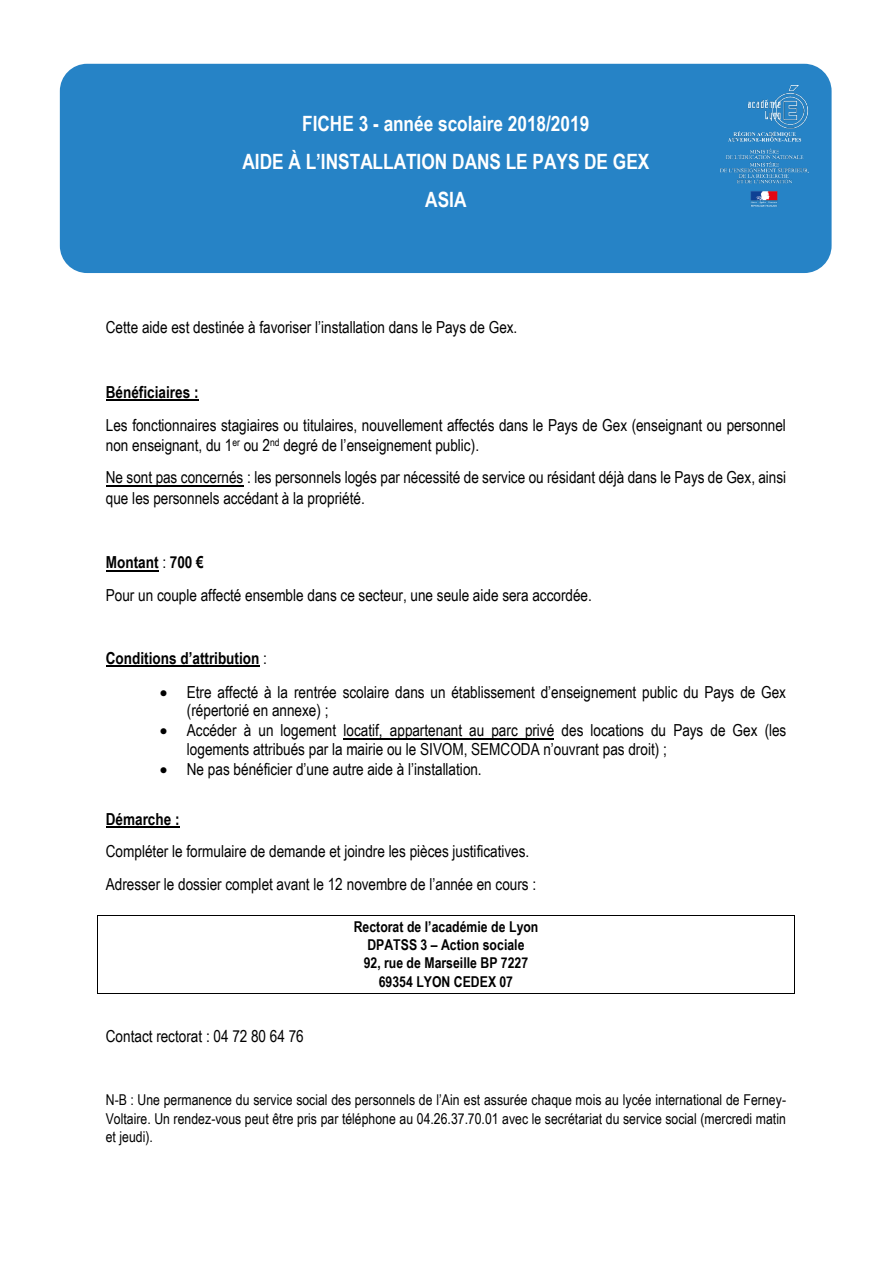
<style>
.page{position:relative;width:893px;height:1263px;background:#fff}
.page>*{position:absolute;margin:0;border:0;box-sizing:border-box;transform-origin:0 0}
.t1{font:700 21px/38.1px "Arial Narrow";color:#fff;text-align:center}
.t2{font:16.5px/20.1px "Arial Narrow";color:#000}
.t3{font:700 16.5px "Arial Narrow";color:#000}
.t4{font:15px/18.6px "Arial Narrow";color:#000;text-align:justify}
.t5{font:700 15px/18.6px "Arial Narrow";color:#000;text-align:center}
.s1{font-weight:700}
.s2{font-weight:400}
</style>
<div class="page">
<hr style="left:106px;top:400px;width:92px;height:1px;background:#000">
<hr style="left:106px;top:485px;width:137px;height:1px;background:#000">
<hr style="left:106px;top:570px;width:53px;height:1px;background:#000">
<hr style="left:106px;top:666px;width:153px;height:1px;background:#000">
<hr style="left:343px;top:738px;width:211px;height:1px;background:#000">
<hr style="left:106px;top:827px;width:73px;height:1px;background:#000">
<hr style="left:98px;top:915px;width:696px;height:1px;background:#000">
<hr style="left:98px;top:993px;width:696px;height:1px;background:#000">
<svg style="left:97px;top:915px;width:1px;height:79px"></svg>
<svg style="left:794px;top:915px;width:1px;height:79px"></svg>
<div style="left:60px;top:64px;width:772px;height:209px;background:#2683c6;border-radius:27px"></div>
<img style="left:721px;top:86px;width:88px;height:120px">
<p class="t1" style="left:242px;top:103px;width:408px">FICHE 3 - année scolaire 2018/2019<br>AIDE À L’INSTALLATION DANS LE PAYS DE GEX<br>ASIA</p>
<p class="t2" style="left:106px;top:316px;width:413px">Cette aide est destinée à favoriser l’installation dans le Pays de Gex.</p>
<p class="t3" style="left:106px;top:380px;width:94px">Bénéficiaires :</p>
<p class="t2" style="left:106px;top:414px;width:681px">Les fonctionnaires stagiaires ou titulaires, nouvellement affectés dans le Pays de Gex (enseignant ou personnel non enseignant, du 1<sup>er</sup> ou 2<sup>nd</sup> degré de l’enseignement public).</p>
<p class="t2" style="left:106px;top:467px;width:682px">Ne sont pas concernés : les personnels logés par nécessité de service ou résidant déjà dans le Pays de Gex, ainsi que les personnels accédant à la propriété.</p>
<p class="t2" style="left:106px;top:546px;width:487px;line-height:32.4px"><span class="s1">Montant</span> : <span class="s1">700 €<br></span>Pour un couple affecté ensemble dans ce secteur, une seule aide sera accordée.</p>
<p class="t3" style="left:106px;top:645px;width:163px">Conditions d’attribution <span class="s2">:</span></p>
<p class="t2" style="left:187px;top:682px;width:601px;line-height:18.9px;text-indent:-27px">• Etre affecté à la rentrée scolaire dans un établissement d’enseignement public du Pays de Gex (répertorié en annexe) ;</p>
<p class="t2" style="left:187px;top:720px;width:601px;line-height:19px;text-indent:-27px">• Accéder à un logement locatif, appartenant au parc privé des locations du Pays de Gex (les logements attribués par la mairie ou le SIVOM, SEMCODA n’ouvrant pas droit) ;</p>
<p class="t2" style="left:160px;top:759px;width:323px">• Ne pas bénéficier d’une autre aide à l’installation.</p>
<p class="t3" style="left:106px;top:807px;width:75px">Démarche :</p>
<p class="t2" style="left:106px;top:834px;width:432px;line-height:32.7px">Compléter le formulaire de demande et joindre les pièces justificatives.<br>Adresser le dossier complet avant le 12 novembre de l’année en cours :</p>
<p class="t5" style="left:354px;top:916px;width:186px">Rectorat de l’académie de Lyon<br>DPATSS 3 – Action sociale<br>92, rue de Marseille BP 7227<br>69354 LYON CEDEX 07</p>
<p class="t2" style="left:106px;top:1026px;width:199px">Contact rectorat : 04 72 80 64 76</p>
<p class="t4" style="left:106px;top:1090px;width:682px">N-B : Une permanence du service social des personnels de l’Ain est assurée chaque mois au lycée international de Ferney-Voltaire. Un rendez-vous peut être pris par téléphone au 04.26.37.70.01 avec le secrétariat du service social (mercredi matin et jeudi).</p>
</div>
